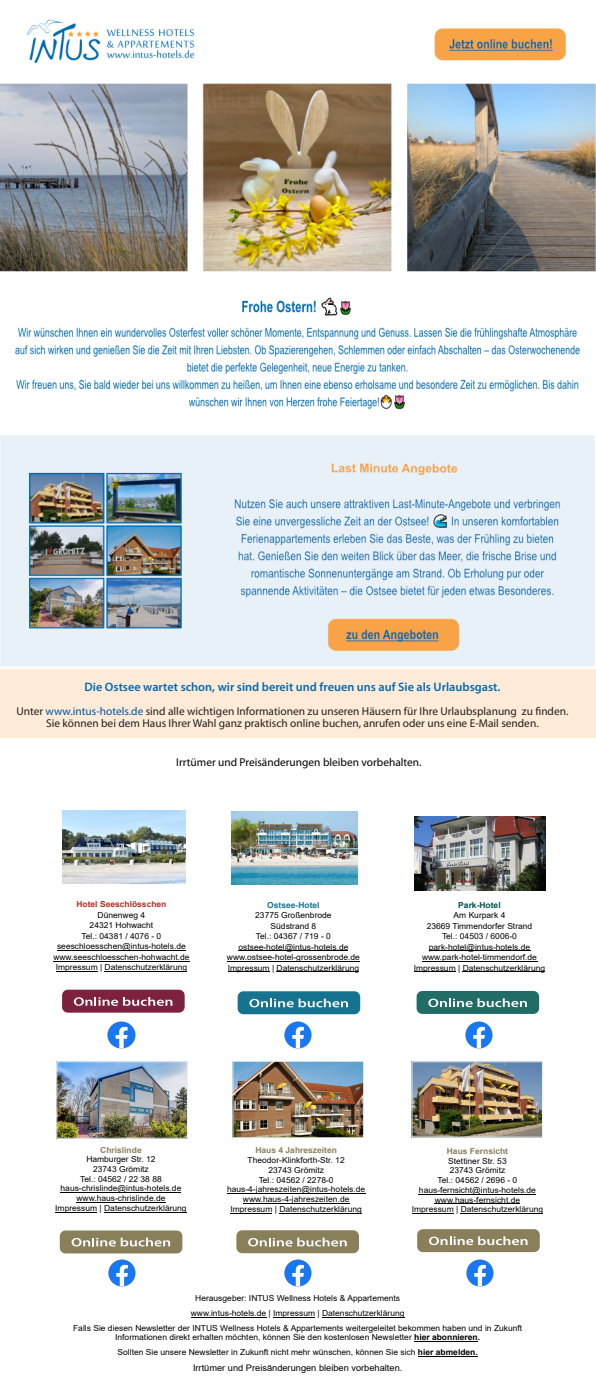
<style>
.page{position:relative;width:596px;height:1398px;background:#fff}
.page>*{position:absolute;margin:0;border:0;box-sizing:border-box;transform-origin:0 0}
.t1{font:600 12.25px "Myriad Pro";color:#006ab1}
.t2{font:11.38px/12.2px "Myriad Pro";color:#231f20;text-align:center}
.t3{font:11.38px "Myriad Pro";color:#000}
.t4{font:9.01px "Arial";color:#000}
.t5{font:8.22px/9.7px "Arial";color:#000;text-align:center}
.t6{font:700 8.22px "Arial";color:#8a7f5b}
.t7{font:700 8.22px "Arial";color:#af2d21}
.t8{font:700 8.22px "Arial";color:#16738f}
.t9{font:700 8.22px "Arial";color:#004e4d}
.s1{color:#0054a5}
.s2{font-weight:700}
</style>
<div class="page">
<div style="left:62px;top:989px;width:122px;height:23px;background:#7e213e;border-radius:6px"></div>
<svg style="left:74px;top:997px;width:98px;height:8px"></svg>
<div style="left:60px;top:1230px;width:122px;height:23px;background:#8a7f5b;border-radius:6px"></div>
<svg style="left:72px;top:1237px;width:98px;height:9px"></svg>
<div style="left:236px;top:1230px;width:123px;height:23px;background:#8a7f5b;border-radius:6px"></div>
<svg style="left:248px;top:1237px;width:98px;height:9px"></svg>
<div style="left:417px;top:1229px;width:122px;height:23px;background:#8a7f5b;border-radius:6px"></div>
<svg style="left:429px;top:1236px;width:98px;height:9px"></svg>
<hr style="left:61px;top:1192px;width:120px;height:1px;background:#000">
<hr style="left:76px;top:1202px;width:89px;height:1px;background:#000">
<hr style="left:55px;top:1211px;width:42px;height:1px;background:#000">
<hr style="left:104px;top:1211px;width:82px;height:1px;background:#000">
<hr style="left:227px;top:1193px;width:138px;height:1px;background:#000">
<hr style="left:243px;top:1203px;width:106px;height:1px;background:#000">
<hr style="left:230px;top:1212px;width:42px;height:1px;background:#000">
<hr style="left:279px;top:1212px;width:82px;height:1px;background:#000">
<hr style="left:419px;top:1193px;width:116px;height:1px;background:#000">
<hr style="left:434px;top:1203px;width:86px;height:1px;background:#000">
<hr style="left:411px;top:1213px;width:42px;height:1px;background:#000">
<hr style="left:460px;top:1213px;width:83px;height:1px;background:#000">
<hr style="left:191px;top:1316px;width:75px;height:1px;background:#000">
<hr style="left:273px;top:1316px;width:42px;height:1px;background:#000">
<hr style="left:322px;top:1316px;width:82px;height:1px;background:#000">
<hr style="left:414px;top:1340px;width:63px;height:1px;background:#000">
<hr style="left:417px;top:1355px;width:60px;height:1px;background:#000">
<hr style="left:57px;top:950px;width:129px;height:1px;background:#000">
<hr style="left:53px;top:960px;width:136px;height:1px;background:#000">
<hr style="left:56px;top:971px;width:42px;height:1px;background:#000">
<hr style="left:105px;top:971px;width:82px;height:1px;background:#000">
<hr style="left:238px;top:950px;width:110px;height:1px;background:#000">
<hr style="left:227px;top:961px;width:133px;height:1px;background:#000">
<hr style="left:228px;top:971px;width:41px;height:1px;background:#000">
<hr style="left:276px;top:971px;width:83px;height:1px;background:#000">
<hr style="left:428px;top:950px;width:102px;height:1px;background:#000">
<hr style="left:422px;top:961px;width:114px;height:1px;background:#000">
<hr style="left:413px;top:971px;width:42px;height:1px;background:#000">
<hr style="left:462px;top:971px;width:83px;height:1px;background:#000">
<img style="left:235px;top:1063px;width:126px;height:72px">
<div style="left:233px;top:1061px;width:130px;height:76px;border:1px solid #e8f1f8"></div>
<img style="left:59px;top:1063px;width:126px;height:73px">
<div style="left:57px;top:1061px;width:130px;height:77px;border:1px solid #e8f1f8"></div>
<img style="left:413px;top:1063px;width:127px;height:72px">
<div style="left:411px;top:1061px;width:131px;height:76px;border:1px solid #e8f1f8"></div>
<img style="left:108px;top:1021px;width:27px;height:27px">
<img style="left:284px;top:1021px;width:27px;height:27px">
<img style="left:465px;top:1021px;width:27px;height:27px">
<img style="left:109px;top:1259px;width:27px;height:27px">
<img style="left:284px;top:1259px;width:27px;height:27px">
<img style="left:466px;top:1259px;width:27px;height:27px">
<div style="left:237px;top:991px;width:123px;height:23px;background:#16738f;border-radius:6px"></div>
<svg style="left:249px;top:998px;width:99px;height:9px"></svg>
<div style="left:416px;top:991px;width:123px;height:23px;background:#226c68;border-radius:6px"></div>
<svg style="left:428px;top:998px;width:98px;height:9px"></svg>
<img style="left:62px;top:810px;width:124px;height:73px">
<img style="left:232px;top:811px;width:125px;height:73px">
<img style="left:414px;top:816px;width:131px;height:74px">
<div style="left:0;top:668px;width:595px;height:69px;background:#ffebd8"></div>
<img style="left:0;top:19px;width:595px;height:647px">
<h1 class="t1" style="left:84px;top:681px;width:417px">Die Ostsee wartet schon, wir sind bereit und freuen uns auf Sie als Urlaubsgast.</h1>
<h2 class="t2" style="left:16px;top:706px;width:553px">Unter <span class="s1">www.intus-hotels.de</span> sind alle wichtigen Informationen zu unseren Häusern für Ihre Urlaubsplanung zu finden.<br>Sie können bei dem Haus Ihrer Wahl ganz praktisch online buchen, anrufen oder uns eine E-Mail senden.</h2>
<h2 class="t3" style="left:176px;top:757px;width:247px">Irrtümer und Preisänderungen bleiben vorbehalten.</h2>
<p class="t7" style="left:76px;top:901px;width:91px">Hotel Seeschlösschen</p>
<p class="t5" style="left:53px;top:910px;width:138px;line-height:10.5px">Dünenweg 4<br>24321 Hohwacht<br>Tel.: 04381 / 4076 - 0 seeschloesschen@intus-hotels.de www.seeschloesschen-hohwacht.de<br>Impressum | Datenschutzerklärung</p>
<p class="t8" style="left:267px;top:901px;width:54px">Ostsee-Hotel</p>
<p class="t5" style="left:227px;top:911px;width:134px;line-height:10.5px">23775 Großenbrode<br>Südstrand 8<br>Tel.: 04367 / 719 - 0 ostsee-hotel@intus-hotels.de www.ostsee-hotel-grossenbrode.de<br>Impressum | Datenschutzerklärung</p>
<p class="t9" style="left:458px;top:901px;width:44px">Park-Hotel</p>
<p class="t5" style="left:413px;top:910px;width:133px;line-height:10.5px">Am Kurpark 4<br>23669 Timmendorfer Strand<br>Tel.: 04503 / 6006-0 park-hotel@intus-hotels.de www.park-hotel-timmendorf.de<br>Impressum | Datenschutzerklärung</p>
<p class="t6" style="left:100px;top:1146px;width:43px">Chrislinde</p>
<p class="t5" style="left:55px;top:1155px;width:133px">Hamburger Str. 12<br>23743 Grömitz<br>Tel.: 04562 / 22 38 88 haus-chrislinde@intus-hotels.de www.haus-chrislinde.de<br>Impressum | Datenschutzerklärung</p>
<p class="t6" style="left:255px;top:1147px;width:83px">Haus 4 Jahreszeiten</p>
<p class="t5" style="left:227px;top:1156px;width:140px">Theodor-Klinkforth-Str. 12<br>23743 Grömitz<br>Tel.: 04562 / 2278-0 haus-4-jahreszeiten@intus-hotels.de www.haus-4-jahreszeiten.de<br>Impressum | Datenschutzerklärung</p>
<p class="t6" style="left:446px;top:1147px;width:63px">Haus Fernsicht</p>
<p class="t5" style="left:411px;top:1156px;width:133px">Stettiner Str. 53<br>23743 Grömitz<br>Tel.: 04562 / 2696 - 0 haus-fernsicht@intus-hotels.de www.haus-fernsicht.de<br>Impressum | Datenschutzerklärung</p>
<p class="t5" style="left:73px;top:1290px;width:450px;line-height:15.2px">Herausgeber: INTUS Wellness Hotels &amp; Appartements<br>www.intus-hotels.de | Impressum | Datenschutzerklärung<br>Falls Sie diesen Newsletter der INTUS Wellness Hotels &amp; Appartements weitergeleitet bekommen haben und in Zukunft</p>
<p class="t5" style="left:115px;top:1329px;width:366px;line-height:15.2px;text-align:left">Informationen direkt erhalten möchten, können Sie den kostenlosen Newsletter <span class="s2">hier abonnieren.<br></span>Sollten Sie unsere Newsletter in Zukunft nicht mehr wünschen, können Sie sich <span class="s2">hier abmelden.</span></p>
<p class="t4" style="left:193px;top:1364px;width:211px">Irrtümer und Preisänderungen bleiben vorbehalten.</p>
</div>
